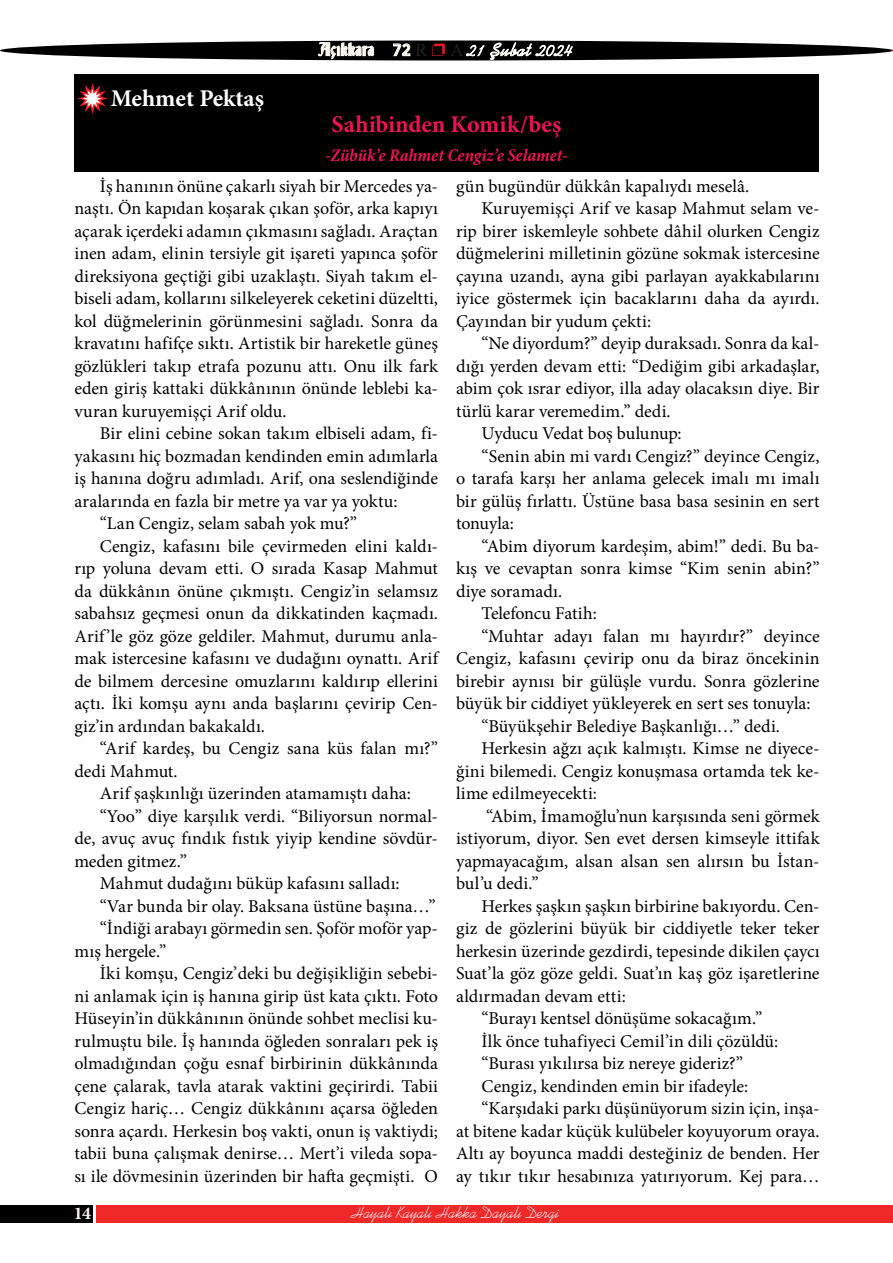
<style>
.page{position:relative;width:893px;height:1263px;background:#fff}
.page>*{position:absolute;margin:0;border:0;box-sizing:border-box;transform-origin:0 0}
.Yazi{font:700 24px "Minion Pro";color:#ed1352}
.t1{font:700 24px "Minion Pro";color:#fff}
.t2{font:18px/22.5px "Minion Pro";letter-spacing:.005em;color:#000;text-align:justify}
.t3{font:18px "Minion Pro";letter-spacing:-.015em;color:#000}
.Yazi-2{font:italic 700 condensed 18px "Minion Pro";color:#ed1352}
.t4{font:18px "Kaufmann BT";letter-spacing:.05em;color:#fffef2}
.t5{font:700 18px "Minion Pro";color:#fef6f5}
.t6{font:16.5px "Kaufmann BT";color:#f8dfeb}
.t7{font:16.5px "Deutsch Gothic";letter-spacing:.03em;color:#fffef2}
.s1{font-family:"Arch";font-weight:700;font-size:18px}
.s2{font-family:"Times New Roman";font-size:18px;color:#231f20}
.s3{font-family:"Times New Roman";color:#231f20}
</style>
<div class="page">
<div style="left:96px;top:1205px;width:797px;height:18px;background:#ee2927"></div>
<div style="left:0;top:1205px;width:93px;height:18px;background:#000"></div>
<div style="left:0;top:41px;width:893px;height:19px;background:#000;border-radius:50%"></div>
<svg style="left:318px;top:42px;width:56px;height:18px"></svg>
<svg style="left:393px;top:43px;width:18px;height:13px"></svg>
<svg style="left:466px;top:42px;width:107px;height:18px"></svg>
<div style="left:74px;top:74px;width:745px;height:98px;background:#000"></div>
<svg style="left:77px;top:83px;width:31px;height:31px"></svg>
<p class="t1" style="left:111px;top:82px;width:155px">Mehmet Pektaş</p>
<p class="t7" style="left:318px;top:42px;width:111px">Açıkkara <span class="s1">72</span> <span class="s2">R</span></p>
<p class="t4" style="left:451px;top:39px;width:124px"><span class="s3">A</span> 21 Şubat 2024</p>
<p class="Yazi" style="left:332px;top:107px;width:231px">Sahibinden Komik/beş</p>
<p class="Yazi-2" style="left:325px;top:143px;width:244px">-Zübük’e Rahmet Cengiz’e Selamet-</p>
<p class="t2" style="left:74px;top:175px;width:365px;text-indent:26px">İş hanının önüne çakarlı siyah bir Mercedes ya&shy;naştı. Ön kapıdan koşarak çıkan şoför, arka kapıyı açarak içerdeki adamın çıkmasını sağladı. Araçtan inen adam, elinin tersiyle git işareti yapınca şoför direksiyona geçtiği gibi uzaklaştı. Siyah takım el&shy;biseli adam, kollarını silkeleyerek ceketini düzeltti, kol düğmelerinin görünmesini sağladı. Sonra da kravatını hafifçe sıktı. Artistik bir hareketle güneş gözlükleri takıp etrafa pozunu attı. Onu ilk fark eden giriş kattaki dükkânının önünde leblebi ka&shy;vuran kuruyemişçi Arif oldu.</p>
<p class="t2" style="left:74px;top:422px;width:365px;text-indent:26px">Bir elini cebine sokan takım elbiseli adam, fi&shy;yakasını hiç bozmadan kendinden emin adımlarla iş hanına doğru adımladı. Arif, ona seslendiğinde aralarında en fazla bir metre ya var ya yoktu:</p>
<p class="t2" style="left:100px;top:512px;width:259px">“Lan Cengiz, selam sabah yok mu?”</p>
<p class="t2" style="left:74px;top:535px;width:365px;text-indent:26px">Cengiz, kafasını bile çevirmeden elini kaldı&shy;rıp yoluna devam etti. O sırada Kasap Mahmut da dükkânın önüne çıkmıştı. Cengiz’in selamsız sabahsız geçmesi onun da dikkatinden kaçmadı.<br>Arif’le göz göze geldiler. Mahmut, durumu anla&shy;mak istercesine kafasını ve dudağını oynattı. Arif de bilmem dercesine omuzlarını kaldırıp ellerini açtı. İki komşu aynı anda başlarını çevirip Cen&shy;giz’in ardından bakakaldı.</p>
<p class="t2" style="left:74px;top:737px;width:365px;text-indent:26px">“Arif kardeş, bu Cengiz sana küs falan mı?” dedi Mahmut.</p>
<p class="t2" style="left:100px;top:782px;width:313px">Arif şaşkınlığı üzerinden atamamıştı daha:</p>
<p class="t2" style="left:74px;top:805px;width:365px;text-indent:26px">“Yoo” diye karşılık verdi. “Biliyorsun normal&shy;de, avuç avuç fındık fıstık yiyip kendine sövdür&shy;meden gitmez.”</p>
<p class="t2" style="left:100px;top:872px;width:301px">Mahmut dudağını büküp kafasını salladı:</p>
<p class="t2" style="left:100px;top:895px;width:337px">“Var bunda bir olay. Baksana üstüne başına…”</p>
<p class="t2" style="left:74px;top:917px;width:365px;text-indent:26px">“İndiği arabayı görmedin sen. Şoför moför yap&shy;mış hergele.”</p>
<p class="t2" style="left:74px;top:962px;width:365px;text-indent:26px">İki komşu, Cengiz’deki bu değişikliğin sebebi&shy;ni anlamak için iş hanına girip üst kata çıktı. Foto Hüseyin’in dükkânının önünde sohbet meclisi ku&shy;rulmuştu bile. İş hanında öğleden sonraları pek iş olmadığından çoğu esnaf birbirinin dükkânında çene çalarak, tavla atarak vaktini geçirirdi. Tabii Cengiz hariç… Cengiz dükkânını açarsa öğleden sonra açardı. Herkesin boş vakti, onun iş vaktiydi; tabii buna çalışmak denirse… Mert’i vileda sopa&shy;sı ile dövmesinin üzerinden bir hafta geçmişti. O</p>
<p class="t2" style="left:456px;top:175px;width:295px">gün bugündür dükkân kapalıydı meselâ.</p>
<p class="t2" style="left:456px;top:197px;width:365px;text-indent:26px">Kuruyemişçi Arif ve kasap Mahmut selam ve&shy;rip birer iskemleyle sohbete dâhil olurken Cengiz düğmelerini milletinin gözüne sokmak istercesine çayına uzandı, ayna gibi parlayan ayakkabılarını iyice göstermek için bacaklarını daha da ayırdı.<br>Çayından bir yudum çekti:</p>
<p class="t2" style="left:456px;top:332px;width:365px;text-indent:26px">“Ne diyordum?” deyip duraksadı. Sonra da kal&shy;dığı yerden devam etti: “Dediğim gibi arkadaşlar, abim çok ısrar ediyor, illa aday olacaksın diye. Bir türlü karar veremedim.” dedi.</p>
<p class="t3" style="left:482px;top:421px;width:202px">Uyducu Vedat boş bulunup:</p>
<p class="t2" style="left:456px;top:445px;width:365px;text-indent:26px">“Senin abin mi vardı Cengiz?” deyince Cengiz, o tarafa karşı her anlama gelecek imalı mı imalı bir gülüş fırlattı. Üstüne basa basa sesinin en sert tonuyla:</p>
<p class="t2" style="left:456px;top:535px;width:365px;text-indent:26px">“Abim diyorum kardeşim, abim!” dedi. Bu ba&shy;kış ve cevaptan sonra kimse “Kim senin abin?” diye soramadı.</p>
<p class="t3" style="left:482px;top:601px;width:117px">Telefoncu Fatih:</p>
<p class="t2" style="left:456px;top:625px;width:365px;text-indent:26px">“Muhtar adayı falan mı hayırdır?” deyince Cengiz, kafasını çevirip onu da biraz öncekinin birebir aynısı bir gülüşle vurdu. Sonra gözlerine büyük bir ciddiyet yükleyerek en sert ses tonuyla:</p>
<p class="t2" style="left:482px;top:715px;width:300px">“Büyükşehir Belediye Başkanlığı…” dedi.</p>
<p class="t2" style="left:456px;top:737px;width:365px;text-indent:26px">Herkesin ağzı açık kalmıştı. Kimse ne diyece&shy;ğini bilemedi. Cengiz konuşmasa ortamda tek ke&shy;lime edilmeyecekti:</p>
<p class="t2" style="left:456px;top:805px;width:365px;text-indent:30px">“Abim, İmamoğlu’nun karşısında seni görmek istiyorum, diyor. Sen evet dersen kimseyle ittifak yapmayacağım, alsan alsan sen alırsın bu İstan&shy;bul’u dedi.”</p>
<p class="t2" style="left:456px;top:895px;width:365px;text-indent:26px">Herkes şaşkın şaşkın birbirine bakıyordu. Cen&shy;giz de gözlerini büyük bir ciddiyetle teker teker herkesin üzerinde gezdirdi, tepesinde dikilen çaycı Suat’la göz göze geldi. Suat’ın kaş göz işaretlerine aldırmadan devam etti:</p>
<p class="t2" style="left:482px;top:1007px;width:282px">“Burayı kentsel dönüşüme sokacağım.”</p>
<p class="t2" style="left:482px;top:1030px;width:298px">İlk önce tuhafiyeci Cemil’in dili çözüldü:</p>
<p class="t2" style="left:482px;top:1052px;width:263px">“Burası yıkılırsa biz nereye gideriz?”</p>
<p class="t2" style="left:482px;top:1075px;width:268px">Cengiz, kendinden emin bir ifadeyle:</p>
<p class="t2" style="left:456px;top:1097px;width:365px;text-indent:26px">“Karşıdaki parkı düşünüyorum sizin için, inşa&shy;at bitene kadar küçük kulübeler koyuyorum oraya.<br>Altı ay boyunca maddi desteğiniz de benden. Her ay tıkır tıkır hesabınıza yatırıyorum. Kej para…</p>
<p class="t5" style="left:74px;top:1201px;width:19px">14</p>
<p class="t6" style="left:351px;top:1203px;width:210px">Hayalı Kayalı Hakka Dayalı Dergi</p>
</div>
